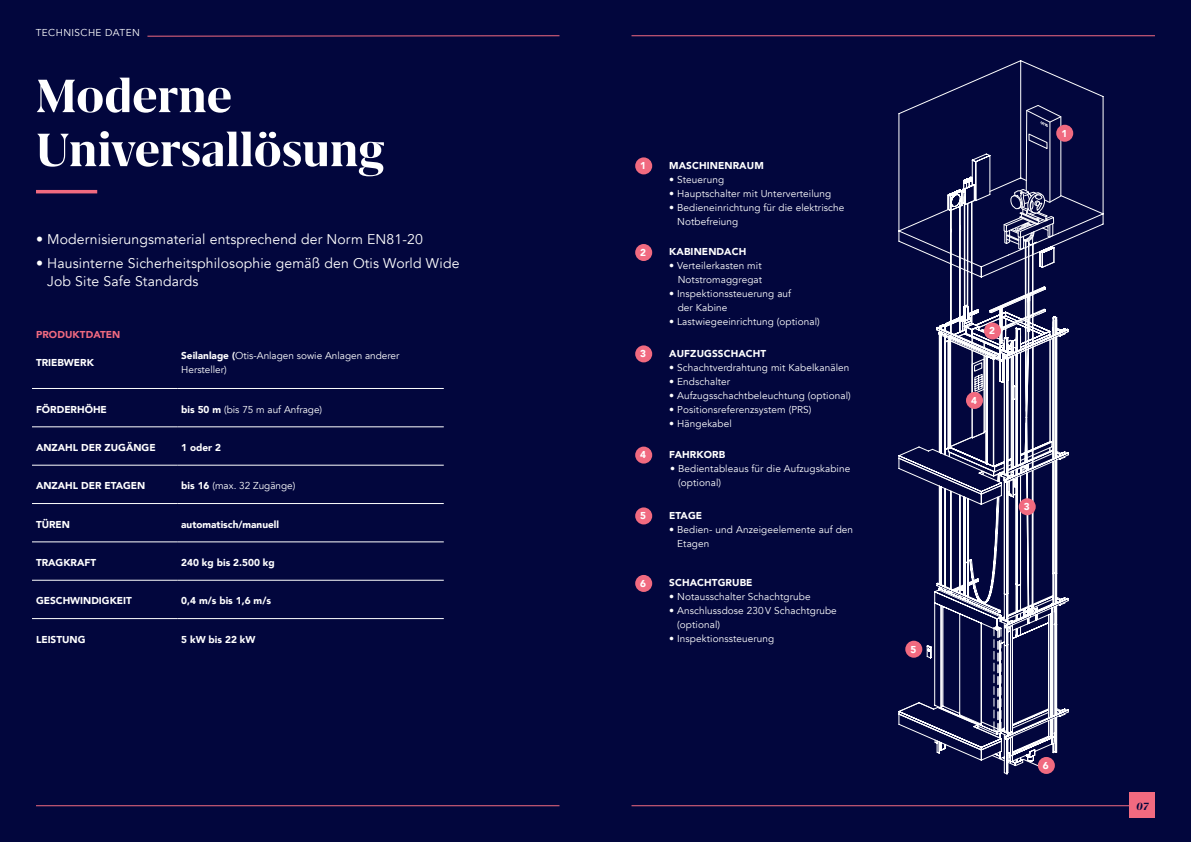
<style>
.page{position:relative;width:1191px;height:842px;background:#02063d}
.page>*{position:absolute;margin:0;border:0;box-sizing:border-box;transform-origin:0 0}
.t1{font:700 54px/54px "Grifo M";color:#fff}
.t2{font:14px/18px "Avenir";letter-spacing:.01em;color:#fff}
.t3{font:italic 700 12px "Grifo M";color:#02063d}
.t4{font:10px/14px "Avenir";letter-spacing:.01em;color:#fff}
.t5{font:900 10px "Avenir";color:#fff}
.t6{font:10px "Avenir";letter-spacing:.04em;color:#fff}
.t7{font:900 10px "Avenir";letter-spacing:.01em;color:#f16a80}
.s1{font-weight:900}
</style>
<div class="page">
<hr style="left:631px;top:805px;width:524px;height:1px;background:#f16a80">
<hr style="left:36px;top:805px;width:523px;height:1px;background:#f16a80">
<svg style="left:898px;top:60px;width:205px;height:198px"></svg>
<svg style="left:898px;top:446px;width:38px;height:298px"></svg>
<svg style="left:936px;top:105px;width:133px;height:670px"></svg>
<div style="left:1130px;top:792px;width:25px;height:25px;background:#f16a80"></div>
<svg style="left:147px;top:35px;width:413px;height:2px"></svg>
<hr style="left:36px;top:190px;width:61px;height:3px;background:#f16a80">
<hr style="left:32px;top:618px;width:145px;height:1px;background:#fff">
<hr style="left:177px;top:618px;width:267px;height:1px;background:#fff">
<hr style="left:32px;top:388px;width:145px;height:1px;background:#fff">
<hr style="left:177px;top:388px;width:267px;height:1px;background:#fff">
<hr style="left:32px;top:426px;width:145px;height:1px;background:#fff">
<hr style="left:177px;top:426px;width:267px;height:1px;background:#fff">
<hr style="left:32px;top:465px;width:145px;height:1px;background:#fff">
<hr style="left:177px;top:465px;width:267px;height:1px;background:#fff">
<hr style="left:32px;top:503px;width:145px;height:1px;background:#fff">
<hr style="left:177px;top:503px;width:267px;height:1px;background:#fff">
<hr style="left:32px;top:541px;width:145px;height:1px;background:#fff">
<hr style="left:177px;top:541px;width:267px;height:1px;background:#fff">
<hr style="left:32px;top:580px;width:145px;height:1px;background:#fff">
<hr style="left:177px;top:580px;width:267px;height:1px;background:#fff">
<hr style="left:631px;top:36px;width:524px;height:1px;background:#f16a80">
<div style="left:984px;top:322px;width:17px;height:17px;background:#f16a80;border-radius:50%"></div>
<div style="left:1056px;top:125px;width:17px;height:17px;background:#f16a80;border-radius:50%"></div>
<div style="left:1018px;top:498px;width:17px;height:17px;background:#f16a80;border-radius:50%"></div>
<div style="left:966px;top:392px;width:17px;height:17px;background:#f16a80;border-radius:50%"></div>
<div style="left:905px;top:641px;width:17px;height:17px;background:#f16a80;border-radius:50%"></div>
<div style="left:1037px;top:757px;width:17px;height:17px;background:#f16a80;border-radius:50%"></div>
<div style="left:635px;top:345px;width:17px;height:17px;background:#f16a80;border-radius:50%"></div>
<div style="left:635px;top:447px;width:17px;height:17px;background:#f16a80;border-radius:50%"></div>
<div style="left:635px;top:507px;width:17px;height:17px;background:#f16a80;border-radius:50%"></div>
<div style="left:635px;top:575px;width:17px;height:17px;background:#f16a80;border-radius:50%"></div>
<div style="left:635px;top:244px;width:17px;height:17px;background:#f16a80;border-radius:50%"></div>
<div style="left:635px;top:157px;width:17px;height:17px;background:#f16a80;border-radius:50%"></div>
<p class="t6" style="left:36px;top:27px;width:105px">TECHNISCHE DATEN</p>
<h1 class="t1" style="left:36px;top:69px;width:350px">Moderne<br>Universallösung</h1>
<h2 class="t2" style="left:36px;top:230px;width:388px">• Modernisierungsmaterial entsprechend der Norm EN81-20</h2>
<h2 class="t2" style="left:47px;top:254px;width:414px;text-indent:-11px">• Hausinterne Sicherheitsphilosophie gemäß den Otis World Wide<br>Job Site Safe Standards</h2>
<p class="t7" style="left:36px;top:326px;width:86px">PRODUKTDATEN</p>
<p class="t5" style="left:36px;top:354px;width:59px">TRIEBWERK</p>
<p class="t4" style="left:181px;top:349px;width:220px"><span class="s1">Seilanlage (</span>Otis-Anlagen sowie Anlagen anderer<br>Hersteller)</p>
<p class="t5" style="left:36px;top:401px;width:72px">FÖRDERHÖHE</p>
<p class="t4" style="left:181px;top:402px;width:142px"><span class="s1">bis 50 m</span> (bis 75 m auf Anfrage)</p>
<p class="t5" style="left:36px;top:439px;width:121px">ANZAHL DER ZUGÄNGE</p>
<p class="t5" style="left:181px;top:439px;width:41px">1 oder 2</p>
<p class="t5" style="left:36px;top:477px;width:111px">ANZAHL DER ETAGEN</p>
<p class="t4" style="left:181px;top:479px;width:116px"><span class="s1">bis 16</span> (max. 32 Zugänge)</p>
<p class="t5" style="left:36px;top:516px;width:36px">TÜREN</p>
<p class="t5" style="left:181px;top:516px;width:99px">automatisch/manuell</p>
<p class="t5" style="left:36px;top:554px;width:62px">TRAGKRAFT</p>
<p class="t5" style="left:181px;top:554px;width:95px">240 kg bis 2.500 kg</p>
<p class="t5" style="left:36px;top:592px;width:97px">GESCHWINDIGKEIT</p>
<p class="t5" style="left:181px;top:592px;width:91px">0,4 m/s bis 1,6 m/s</p>
<p class="t5" style="left:36px;top:631px;width:51px">LEISTUNG</p>
<p class="t5" style="left:181px;top:631px;width:76px">5 kW bis 22 kW</p>
<p class="t5" style="left:1061px;top:125px;width:7px">1</p>
<p class="t5" style="left:640px;top:157px;width:7px">1</p>
<p class="t5" style="left:669px;top:157px;width:96px">MASCHINENRAUM</p>
<p class="t4" style="left:669px;top:172px;width:56px">• Steuerung</p>
<p class="t4" style="left:669px;top:186px;width:164px">• Hauptschalter mit Unterverteilung</p>
<p class="t4" style="left:677px;top:200px;width:169px;text-indent:-8px">• Bedieneinrichtung für die elektrische<br>Notbefreiung</p>
<p class="t5" style="left:640px;top:244px;width:7px">2</p>
<p class="t5" style="left:669px;top:243px;width:79px">KABINENDACH</p>
<p class="t4" style="left:669px;top:259px;width:94px;text-align:right">• Verteilerkasten mit<br>Notstromaggregat</p>
<p class="t4" style="left:677px;top:287px;width:115px;text-indent:-9px">• Inspektionssteuerung auf der Kabine</p>
<p class="t4" style="left:669px;top:315px;width:152px">• Lastwiegeeinrichtung (optional)</p>
<p class="t5" style="left:989px;top:322px;width:7px">2</p>
<p class="t5" style="left:640px;top:345px;width:7px">3</p>
<p class="t5" style="left:669px;top:345px;width:99px">AUFZUGSSCHACHT</p>
<p class="t4" style="left:669px;top:360px;width:182px">• Schachtverdrahtung mit Kabelkanälen</p>
<p class="t4" style="left:669px;top:374px;width:63px">• Endschalter</p>
<p class="t4" style="left:669px;top:388px;width:183px">• Aufzugsschachtbeleuchtung (optional)</p>
<p class="t4" style="left:669px;top:402px;width:144px">• Positionsreferenzsystem (PRS)</p>
<p class="t4" style="left:669px;top:416px;width:64px">• Hängekabel</p>
<p class="t5" style="left:971px;top:392px;width:7px">4</p>
<p class="t5" style="left:640px;top:446px;width:7px">4</p>
<p class="t5" style="left:669px;top:446px;width:58px">FAHRKORB</p>
<p class="t4" style="left:678px;top:462px;width:174px;text-indent:-8px">• Bedientableaus für die Aufzugskabine (optional)</p>
<p class="t5" style="left:640px;top:507px;width:7px">5</p>
<p class="t5" style="left:669px;top:507px;width:35px">ETAGE</p>
<p class="t4" style="left:677px;top:522px;width:177px;text-indent:-8px">• Bedien- und Anzeigeelemente auf den<br>Etagen</p>
<p class="t5" style="left:1023px;top:498px;width:7px">3</p>
<p class="t5" style="left:640px;top:575px;width:7px">6</p>
<p class="t5" style="left:669px;top:574px;width:85px">SCHACHTGRUBE</p>
<p class="t4" style="left:669px;top:590px;width:143px">• Notausschalter Schachtgrube</p>
<p class="t4" style="left:677px;top:604px;width:161px;text-indent:-8px">• Anschlussdose 230V Schachtgrube (optional)</p>
<p class="t4" style="left:669px;top:632px;width:107px">• Inspektionssteuerung</p>
<p class="t5" style="left:910px;top:640px;width:7px">5</p>
<p class="t5" style="left:1043px;top:757px;width:7px">6</p>
<p class="t3" style="left:1136px;top:800px;width:14px">07</p>
</div>
